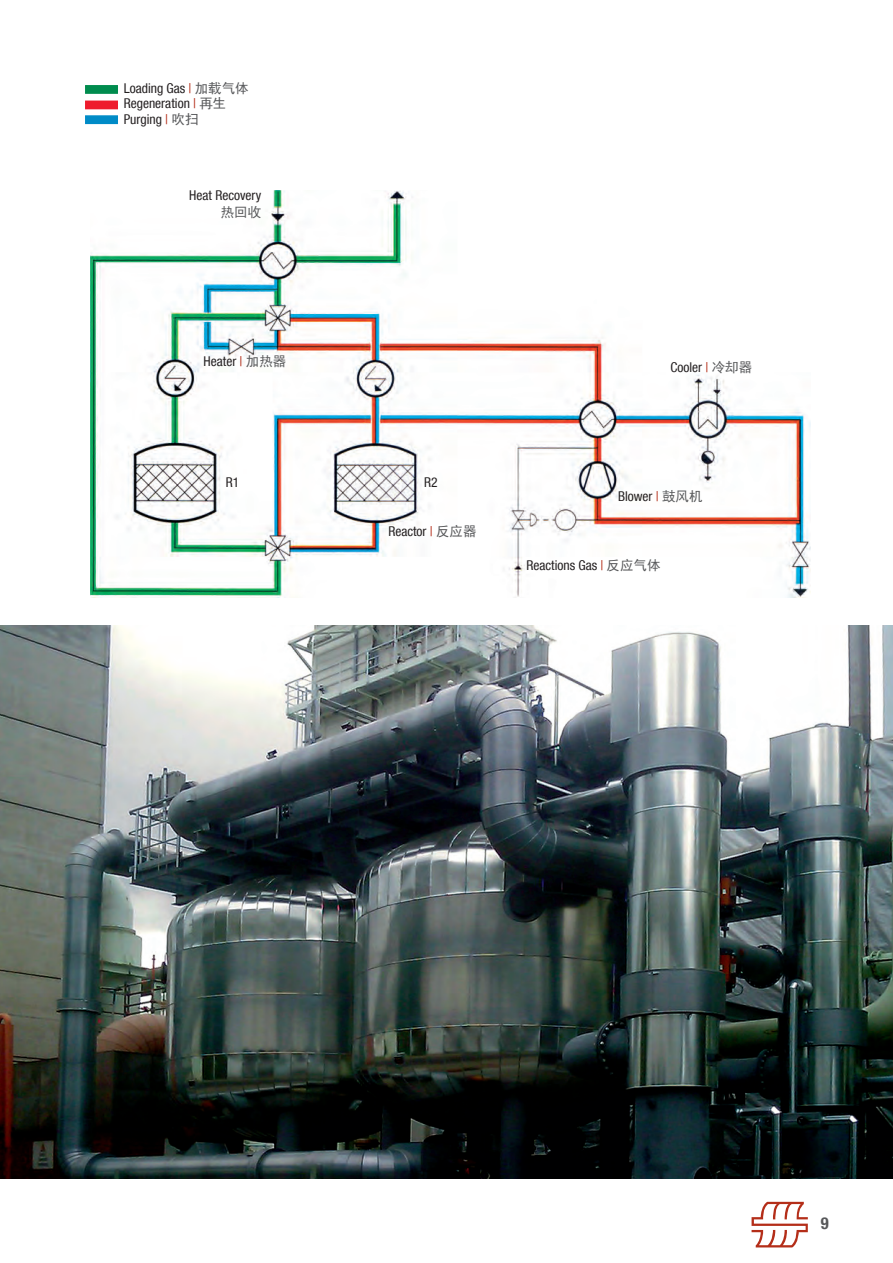
<style>
.page{position:relative;width:893px;height:1263px;background:#fff}
.page>*{position:absolute;margin:0;border:0;box-sizing:border-box;transform-origin:0 0}
.t1{font:700 condensed 16.5px "Helvetica Neue LT Com";color:#57585a}
.t2{font:condensed 13.5px/15.9px "Helvetica Neue LT Com";color:#231f20}
.t3{font:13.5px "Sim Hei";color:#57585a}
.s1{color:#b42e19}
.s2{font-family:"Sim Hei";font-stretch:normal;color:#57585a}
</style>
<div class="page">
<svg style="left:752px;top:1202px;width:56px;height:45px"></svg>
<img style="left:0;top:626px;width:893px;height:552px">
<div style="left:85px;top:101px;width:33px;height:8px;background:#ee1b2c"></div>
<img style="left:90px;top:190px;width:721px;height:408px">
<div style="left:85px;top:115px;width:33px;height:9px;background:#008bc7;border:2px solid #008bc7"></div>
<div style="left:85px;top:85px;width:33px;height:9px;background:#008c4e;border:2px solid #008c4e"></div>
<p class="t2" style="left:124px;top:80px;width:126px">Loading Gas <span class="s1">|</span> <span class="s2">加载气体</span></p>
<p class="t2" style="left:124px;top:95px;width:104px">Regeneration <span class="s1">|</span> <span class="s2">再生<br></span>Purging <span class="s1">|</span> <span class="s2">吹扫</span></p>
<p class="t2" style="left:189px;top:188px;width:74px">Heat Recovery</p>
<p class="t3" style="left:221px;top:205px;width:42px">热回收</p>
<p class="t2" style="left:203px;top:353px;width:84px">Heater <span class="s1">|</span> <span class="s2">加热器</span></p>
<p class="t2" style="left:671px;top:359px;width:83px">Cooler <span class="s1">|</span> <span class="s2">冷却器</span></p>
<p class="t2" style="left:226px;top:474px;width:15px">R1</p>
<p class="t2" style="left:424px;top:474px;width:15px">R2</p>
<p class="t2" style="left:388px;top:523px;width:90px">Reactor <span class="s1">|</span> <span class="s2">反应器</span></p>
<p class="t2" style="left:618px;top:488px;width:86px">Blower <span class="s1">|</span> <span class="s2">鼓风机</span></p>
<p class="t2" style="left:526px;top:557px;width:136px">Reactions Gas <span class="s1">|</span> <span class="s2">反应气体</span></p>
<p class="t1" style="left:821px;top:1213px;width:9px">9</p>
</div>
